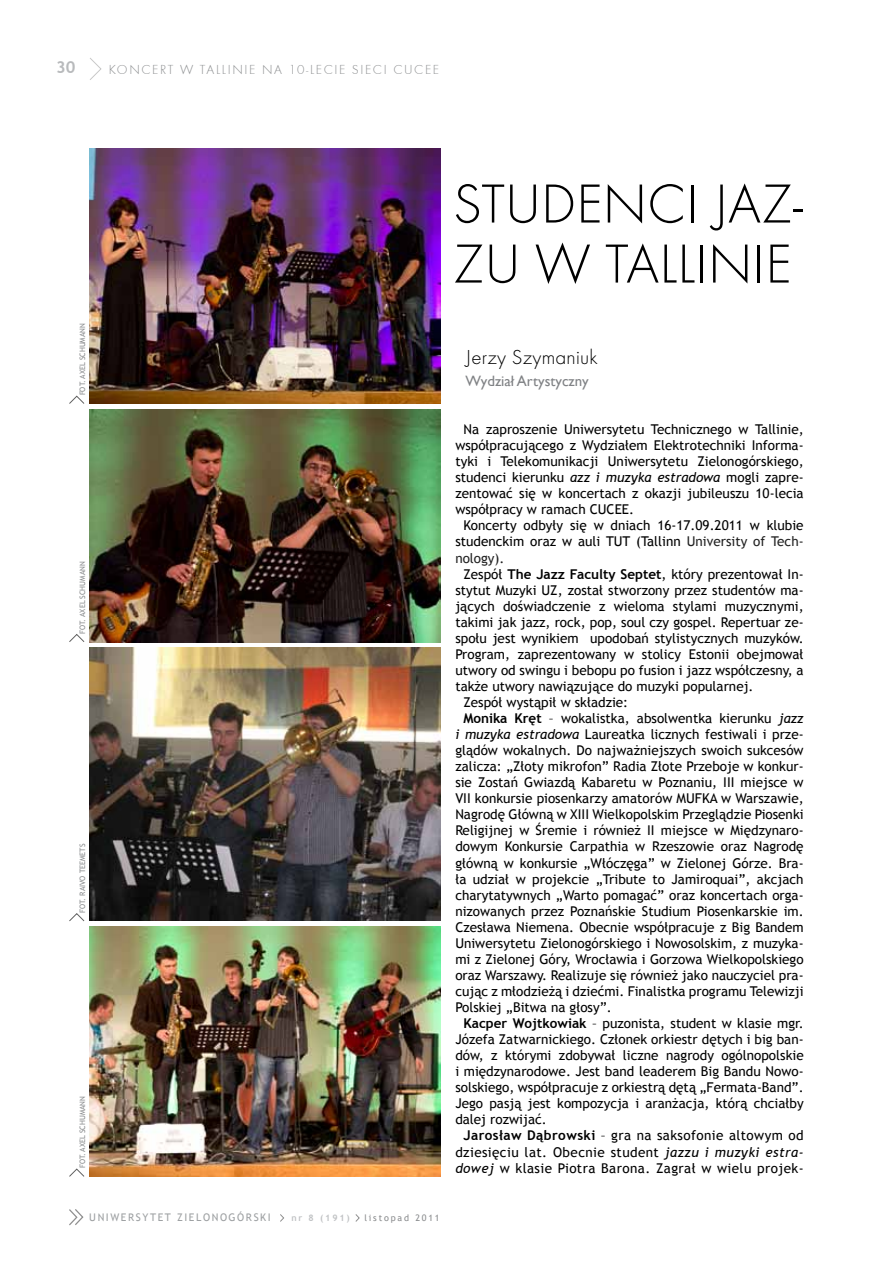
<style>
.page{position:relative;width:893px;height:1263px;background:#fff}
.page>*{position:absolute;margin:0;border:0;box-sizing:border-box;transform-origin:0 0}
.t1{font:57px/60px "Futura TEE Ligh";color:#000}
.t2{font:21px "Futur TEE Lig";letter-spacing:.01em;color:#000}
.t3{font:700 16.5px "Trebuchet MS";color:#b8babc}
.t4{font:15px "Gill Sans";color:#808285}
.t5{font:13.5px/16px "Trebuchet MS";color:#000;text-align:justify}
.t6{font:13.5px "Trebuchet MS";letter-spacing:.03em;color:#000}
.t7{font:13.5px "Futura TEE Ligh";letter-spacing:.12em;color:#8a8c8e}
.t8{font:10.5px "Trebuchet MS";letter-spacing:.15em;color:#9da0a2}
.t9{font:9px "Trebuchet MS";letter-spacing:.2em;color:#8a8c8e}
.t10{font:700 9px "Trebuchet MS";color:#c0c2c4}
.t11{font:7.5px "Trebuchet MS";color:#8a8c8e}
.s1{font-style:italic}
.s2{color:#222}
.s3{font-weight:700}
</style>
<div class="page">
<svg style="left:90px;top:58px;width:12px;height:22px"></svg>
<svg style="left:280px;top:1214px;width:4px;height:8px"></svg>
<svg style="left:355px;top:1214px;width:5px;height:8px"></svg>
<svg style="left:69px;top:1209px;width:15px;height:17px"></svg>
<img style="left:89px;top:647px;width:351px;height:274px">
<img style="left:89px;top:926px;width:351px;height:251px">
<img style="left:89px;top:409px;width:351px;height:233px">
<img style="left:89px;top:149px;width:351px;height:255px">
<svg style="left:69px;top:396px;width:16px;height:8px"></svg>
<svg style="left:69px;top:634px;width:16px;height:8px"></svg>
<svg style="left:69px;top:913px;width:16px;height:8px"></svg>
<svg style="left:69px;top:1168px;width:16px;height:9px"></svg>
<p class="t3" style="left:56px;top:57px;width:21px">30</p>
<p class="t7" style="left:109px;top:61px;width:295px">KONCERT W TALLINIE NA 10-LECIE SIECI CUCEE</p>
<p class="t11" style="left:78px;top:395px;width:73px;rotate:-90deg">fot. Axel Schumann</p>
<p class="t11" style="left:78px;top:634px;width:73px;rotate:-90deg">fot. Axel Schumann</p>
<p class="t11" style="left:78px;top:913px;width:70px;rotate:-90deg">fot. Raivo Teemets</p>
<p class="t11" style="left:78px;top:1168px;width:73px;rotate:-90deg">fot. Axel Schumann</p>
<p class="t8" style="left:89px;top:1211px;width:183px">UNIWERSYTET ZIELONOGÓRSKI</p>
<p class="t10" style="left:291px;top:1212px;width:60px">nr 8 (191)</p>
<p class="t9" style="left:364px;top:1212px;width:77px">listopad 2011</p>
<h1 class="t1" style="left:453px;top:174px;width:351px">STUDENCI JAZ-<br>ZU W TALLINIE</h1>
<h2 class="t2" style="left:466px;top:345px;width:134px">Jerzy Szymaniuk</h2>
<p class="t4" style="left:466px;top:372px;width:125px">Wydział Artystyczny</p>
<p class="t5" style="left:455px;top:421px;width:350px;text-indent:8px">Na zaproszenie Uniwersytetu Technicznego w Tallinie, współpracującego z Wydziałem Elektrotechniki Informa&shy;tyki i Telekomunikacji Uniwersytetu Zielonogórskiego, studenci kierunku <span class="s1">azz i muzyka estradowa</span> mogli zapre&shy;zentować się w koncertach z okazji jubileuszu 10-lecia współpracy w ramach CUCEE.</p>
<p class="t5" style="left:455px;top:518px;width:350px;text-indent:8px">Koncerty odbyły się w dniach 16-17.09.2011 w klubie studenckim oraz w auli TUT (Tallinn <span class="s2">University of Tech&shy;nology).</span></p>
<p class="t5" style="left:463px;top:566px;width:342px">Zespół <span class="s3">The Jazz Faculty Septet</span>, który prezentował In-</p>
<p class="t5" style="left:455px;top:582px;width:350px">stytut Muzyki UZ, został stworzony przez studentów ma-</p>
<p class="t5" style="left:455px;top:598px;width:350px">jących doświadczenie z wieloma stylami muzycznymi,</p>
<p class="t5" style="left:455px;top:614px;width:350px">takimi jak jazz, rock, pop, soul czy gospel. Repertuar ze-</p>
<p class="t5" style="left:455px;top:630px;width:350px">społu jest wynikiem upodobań stylistycznych muzyków.</p>
<p class="t5" style="left:455px;top:646px;width:350px">Program, zaprezentowany w stolicy Estonii obejmował</p>
<p class="t5" style="left:455px;top:662px;width:350px">utwory od swingu i bebopu po fusion i jazz współczesny, a</p>
<p class="t5" style="left:455px;top:678px;width:300px">także utwory nawiązujące do muzyki popularnej.</p>
<p class="t5" style="left:463px;top:694px;width:166px">Zespół wystąpił w składzie:</p>
<p class="t5" style="left:463px;top:710px;width:342px"><span class="s3">Monika Kręt</span> – wokalistka, absolwentka kierunku <span class="s1">jazz</span></p>
<p class="t5" style="left:455px;top:726px;width:350px"><span class="s1">i muzyka estradowa</span> Laureatka licznych festiwali i prze-</p>
<p class="t5" style="left:455px;top:742px;width:350px">glądów wokalnych. Do najważniejszych swoich sukcesów</p>
<p class="t5" style="left:455px;top:758px;width:350px">zalicza: „Złoty mikrofon” Radia Złote Przeboje w konkur-</p>
<p class="t5" style="left:455px;top:775px;width:350px">sie Zostań Gwiazdą Kabaretu w Poznaniu, III miejsce w</p>
<p class="t5" style="left:455px;top:791px;width:350px">VII konkursie piosenkarzy amatorów MUFKA w Warszawie,</p>
<p class="t5" style="left:455px;top:807px;width:350px">Nagrodę Główną w XIII Wielkopolskim Przeglądzie Piosenki</p>
<p class="t5" style="left:455px;top:823px;width:350px">Religijnej w Śremie i również II miejsce w Międzynaro-</p>
<p class="t5" style="left:455px;top:839px;width:350px">dowym Konkursie Carpathia w Rzeszowie oraz Nagrodę</p>
<p class="t5" style="left:455px;top:855px;width:350px">główną w konkursie „Włóczęga” w Zielonej Górze. Bra-</p>
<p class="t5" style="left:455px;top:871px;width:350px">ła udział w projekcie „Tribute to Jamiroquai”, akcjach</p>
<p class="t5" style="left:455px;top:887px;width:350px">charytatywnych „Warto pomagać” oraz koncertach orga-</p>
<p class="t5" style="left:455px;top:903px;width:350px">nizowanych przez Poznańskie Studium Piosenkarskie im.</p>
<p class="t5" style="left:455px;top:919px;width:350px">Czesława Niemena. Obecnie współpracuje z Big Bandem</p>
<p class="t5" style="left:455px;top:935px;width:350px">Uniwersytetu Zielonogórskiego i Nowosolskim, z muzyka-</p>
<p class="t5" style="left:455px;top:951px;width:350px">mi z Zielonej Góry, Wrocławia i Gorzowa Wielkopolskiego</p>
<p class="t5" style="left:455px;top:967px;width:350px">oraz Warszawy. Realizuje się również jako nauczyciel pra-</p>
<p class="t5" style="left:455px;top:983px;width:350px">cując z młodzieżą i dziećmi. Finalistka programu Telewizji</p>
<p class="t5" style="left:455px;top:999px;width:158px">Polskiej „Bitwa na głosy”.</p>
<p class="t5" style="left:463px;top:1015px;width:342px"><span class="s3">Kacper Wojtkowiak</span> – puzonista, student w klasie mgr.</p>
<p class="t5" style="left:455px;top:1031px;width:350px">Józefa Zatwarnickiego. Członek orkiestr dętych i big ban-</p>
<p class="t5" style="left:455px;top:1047px;width:350px">dów, z którymi zdobywał liczne nagrody ogólnopolskie</p>
<p class="t5" style="left:455px;top:1063px;width:350px">i międzynarodowe. Jest band leaderem Big Bandu Nowo-</p>
<p class="t5" style="left:455px;top:1080px;width:350px">solskiego, współpracuje z orkiestrą dętą „Fermata-Band”.</p>
<p class="t5" style="left:455px;top:1096px;width:350px">Jego pasją jest kompozycja i aranżacja, którą chciałby</p>
<p class="t5" style="left:455px;top:1112px;width:93px">dalej rozwijać.</p>
<p class="t6" style="left:463px;top:1128px;width:342px"><span class="s3">Jarosław Dąbrowski</span> – gra na saksofonie altowym od</p>
<p class="t6" style="left:455px;top:1144px;width:350px">dziesięciu lat. Obecnie student <span class="s1">jazzu i muzyki estra-</span></p>
<p class="t6" style="left:455px;top:1160px;width:350px"><span class="s1">dowej</span> w klasie Piotra Barona. Zagrał w wielu projek-</p>
</div>
